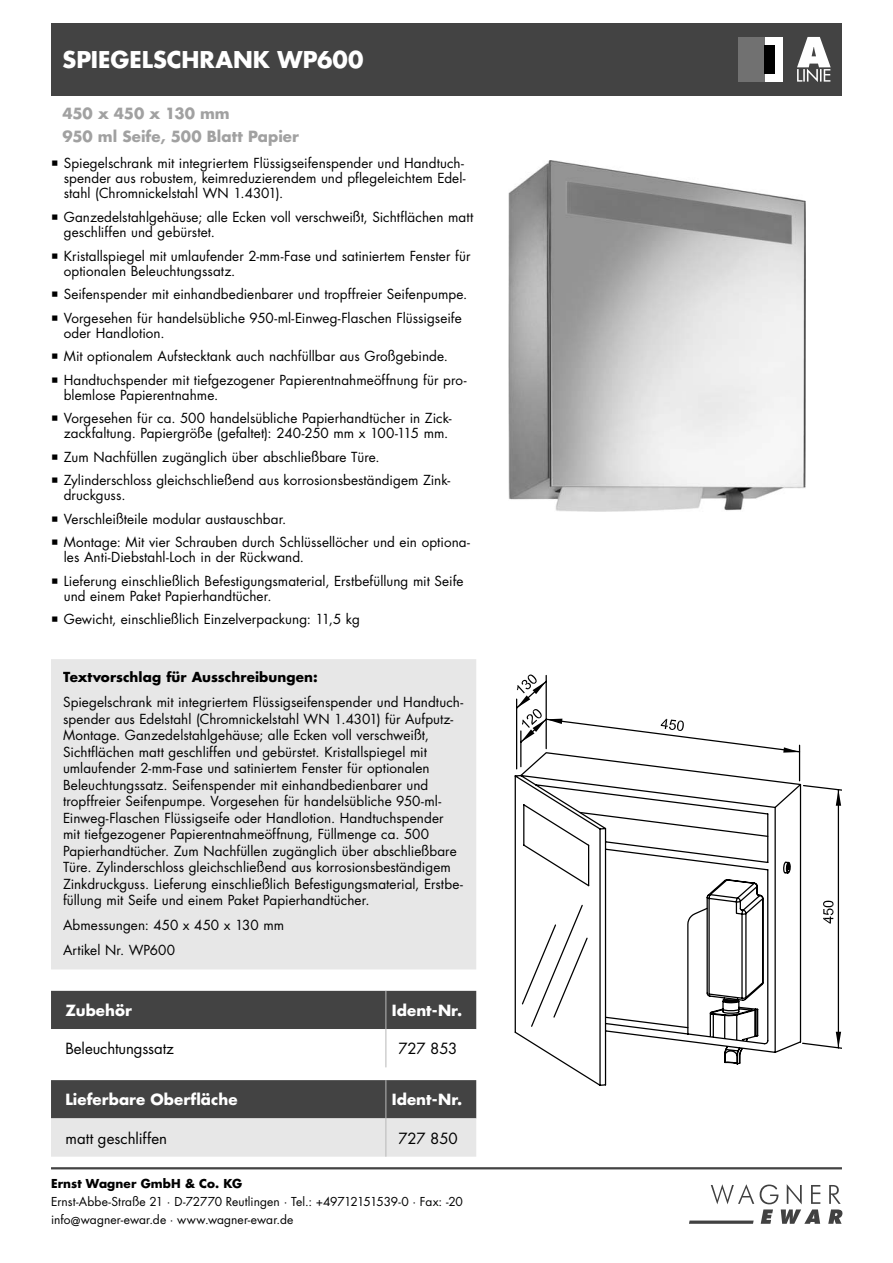
<style>
.page{position:relative;width:893px;height:1263px;background:#fff}
.page>*{position:absolute;margin:0;border:0;box-sizing:border-box;transform-origin:0 0}
.t1{font:700 22.5px "Futura Std";color:#fff}
.t2{font:700 15px "Futura Std";letter-spacing:.005em;color:#fff}
.t3{font:15px "Futura Std";letter-spacing:-.005em;color:#000}
.t4{font:700 15px "Futura Std";color:#a1a1a1}
.t5{font:13.5px/16.5px "Futura Std";letter-spacing:.005em;color:#000}
.t6{font:700 13.5px "Futura Std";letter-spacing:.005em;color:#000}
.t7{font:12px/18px "Futura Std";color:#000}
.t8{font:700 12px "Futura Std";letter-spacing:.01em;color:#000}
</style>
<div class="page">
<svg style="left:689px;top:1184px;width:153px;height:40px"></svg>
<hr style="left:51px;top:1167px;width:791px;height:2px;background:#434343">
<div style="left:51px;top:23px;width:791px;height:73px;background:#434343"></div>
<svg style="left:514px;top:718px;width:287px;height:368px"></svg>
<svg style="left:515px;top:674px;width:47px;height:96px"></svg>
<hr style="left:799px;top:745px;width:1px;height:36px;background:#000">
<svg style="left:783px;top:747px;width:16px;height:6px"></svg>
<svg style="left:661px;top:719px;width:23px;height:12px"></svg>
<svg style="left:801px;top:784px;width:41px;height:265px"></svg>
<svg style="left:578px;top:811px;width:191px;height:218px"></svg>
<img style="left:509px;top:161px;width:296px;height:350px">
<div style="left:738px;top:37px;width:45px;height:45px;background:#fff"></div>
<div style="left:738px;top:37px;width:26px;height:45px;background:#717171"></div>
<div style="left:764px;top:45px;width:11px;height:28px;background:#000"></div>
<svg style="left:51px;top:1080px;width:425px;height:77px;background:#969696"></svg>
<hr style="left:385px;top:1080px;width:1px;height:38px;background:#b8b8b8">
<hr style="left:385px;top:1118px;width:1px;height:39px;background:#b8b8b8">
<svg style="left:51px;top:991px;width:425px;height:76px"></svg>
<hr style="left:385px;top:991px;width:1px;height:38px;background:#b8b8b8">
<hr style="left:385px;top:1029px;width:1px;height:38px;background:#b8b8b8">
<svg style="left:797px;top:37px;width:34px;height:45px"></svg>
<div style="left:57px;top:665px;width:413px;height:298px;background:#e7e7e7"></div>
<div style="left:51px;top:659px;width:425px;height:310px;border:12px solid #e7e7e7"></div>
<h1 class="t1" style="left:63px;top:49px;width:303px">SPIEGELSCHRANK WP600</h1>
<p class="t4" style="left:63px;top:106px;width:169px">450 x 450 x 130 mm</p>
<p class="t4" style="left:63px;top:130px;width:238px">950 ml Seife, 500 Blatt Papier</p>
<p class="t5" style="left:64px;top:157px;width:403px;line-height:15px">Spiegelschrank mit integriertem Flüssigseifenspender und Handtuch&shy;spender aus robustem, keimreduzierendem und pflegeleichtem Edel&shy;stahl (Chromnickelstahl WN 1.4301).</p>
<p class="t5" style="left:64px;top:211px;width:411px;line-height:15px">Ganzedelstahlgehäuse; alle Ecken voll verschweißt, Sichtflächen matt geschliffen und gebürstet.</p>
<p class="t5" style="left:64px;top:249px;width:408px;line-height:15px">Kristallspiegel mit umlaufender 2-mm-Fase und satiniertem Fenster für optionalen Beleuchtungssatz.</p>
<p class="t5" style="left:64px;top:283px;width:405px;line-height:23.5px">Seifenspender mit einhandbedienbarer und tropffreier Seifenpumpe.<br>Vorgesehen für handelsübliche 950-ml-Einweg-Flaschen Flüssigseife</p>
<p class="t5" style="left:64px;top:322px;width:404px;line-height:23.5px">oder Handlotion.<br>Mit optionalem Aufstecktank auch nachfüllbar aus Großgebinde.<br>Handtuchspender mit tiefgezogener Papierentnahmeöffnung für pro-</p>
<p class="t5" style="left:64px;top:384px;width:389px;line-height:23.5px">blemlose Papierentnahme.<br>Vorgesehen für ca. 500 handelsübliche Papierhandtücher in Zick-</p>
<p class="t5" style="left:64px;top:422px;width:388px;line-height:23.5px">zackfaltung. Papiergröße (gefaltet): 240-250 mm x 100-115 mm.<br>Zum Nachfüllen zugänglich über abschließbare Türe.<br>Zylinderschloss gleichschließend aus korrosionsbeständigem Zink-</p>
<p class="t5" style="left:64px;top:484px;width:408px;line-height:23.5px">druckguss.<br>Verschleißteile modular austauschbar.<br>Montage: Mit vier Schrauben durch Schlüssellöcher und ein optiona-</p>
<p class="t5" style="left:64px;top:546px;width:401px;line-height:23.5px">les Anti-Diebstahl-Loch in der Rückwand.<br>Lieferung einschließlich Befestigungsmaterial, Erstbefüllung mit Seife</p>
<p class="t5" style="left:64px;top:585px;width:298px;line-height:23.5px">und einem Paket Papierhandtücher.<br>Gewicht, einschließlich Einzelverpackung: 11,5 kg</p>
<p class="t6" style="left:63px;top:671px;width:256px">Textvorschlag für Ausschreibungen:</p>
<p class="t5" style="left:63px;top:695px;width:402px">Spiegelschrank mit integriertem Flüssigseifenspender und Handtuch&shy;spender aus Edelstahl (Chromnickelstahl WN 1.4301) für Aufputz-Montage. Ganzedelstahlgehäuse; alle Ecken voll verschweißt, Sichtflächen matt geschliffen und gebürstet. Kristallspiegel mit umlaufender 2-mm-Fase und satiniertem Fenster für optionalen Beleuchtungssatz. Seifenspender mit einhandbedienbarer und tropffreier Seifenpumpe. Vorgesehen für handelsübliche 950-ml-Einweg-Flaschen Flüssigseife oder Handlotion. Handtuchspender mit tiefgezogener Papierentnahmeöffnung, Füllmenge ca. 500<br>Papierhandtücher. Zum Nachfüllen zugänglich über abschließbare Türe. Zylinderschloss gleichschließend aus korrosionsbeständigem Zinkdruckguss. Lieferung einschließlich Befestigungsmaterial, Erstbe&shy;füllung mit Seife und einem Paket Papierhandtücher.</p>
<p class="t5" style="left:63px;top:914px;width:223px;line-height:25px">Abmessungen: 450 x 450 x 130 mm<br>Artikel Nr. WP600</p>
<p class="t2" style="left:65px;top:1004px;width:68px">Zubehör</p>
<p class="t2" style="left:392px;top:1004px;width:72px">Ident-Nr.</p>
<p class="t3" style="left:65px;top:1042px;width:110px">Beleuchtungssatz</p>
<p class="t3" style="left:399px;top:1042px;width:60px">727 853</p>
<p class="t2" style="left:65px;top:1093px;width:174px">Lieferbare Oberfläche</p>
<p class="t2" style="left:392px;top:1093px;width:72px">Ident-Nr.</p>
<p class="t3" style="left:65px;top:1131px;width:103px">matt geschliffen</p>
<p class="t3" style="left:399px;top:1131px;width:60px">727 850</p>
<p class="t8" style="left:51px;top:1178px;width:193px">Ernst Wagner GmbH &amp; Co. KG</p>
<p class="t7" style="left:51px;top:1193px;width:413px">Ernst-Abbe-Straße 21 · D-72770 Reutlingen · Tel.: +49712151539-0 · Fax: -20 info@wagner-ewar.de · www.wagner-ewar.de</p>
</div>
